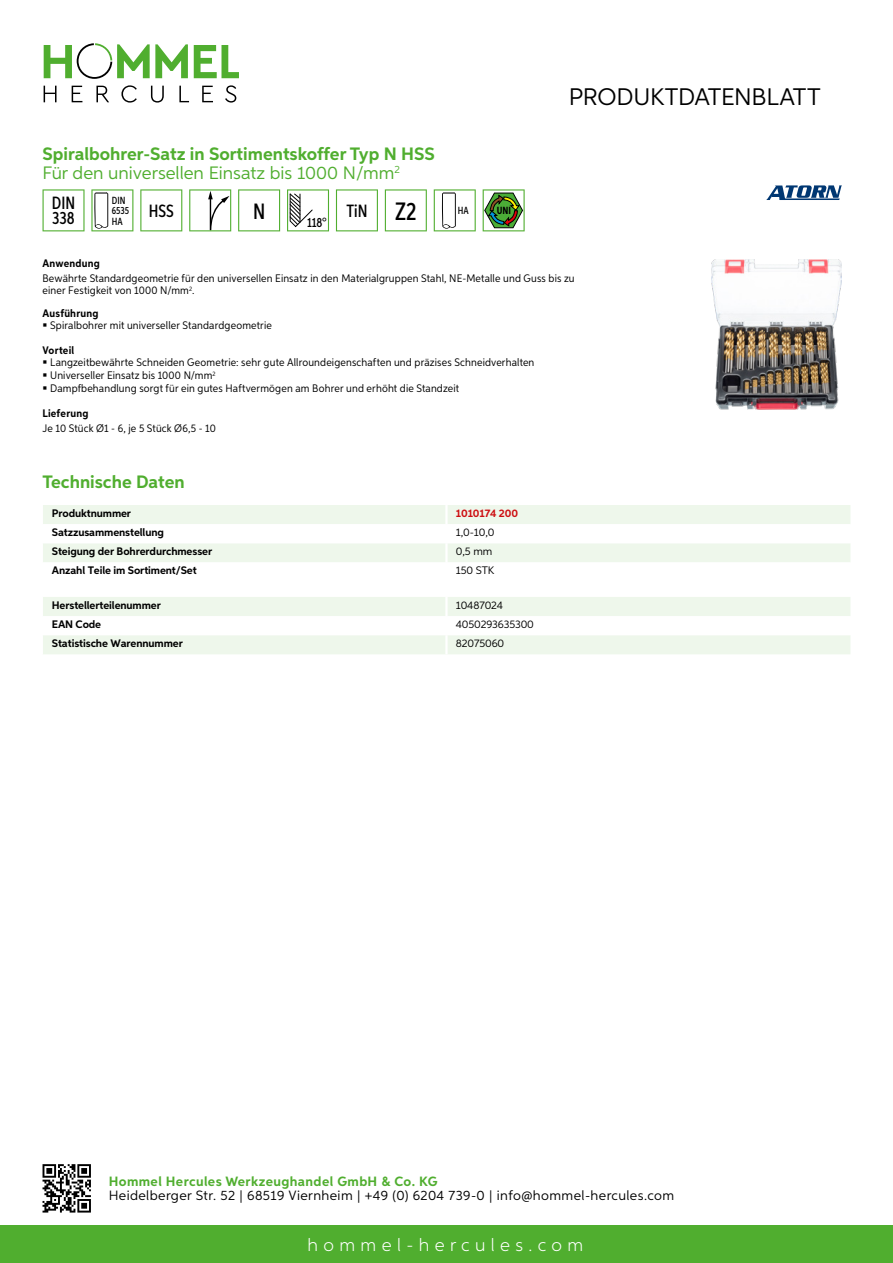
<style>
.page{position:relative;width:893px;height:1263px;background:#fff}
.page>*{position:absolute;margin:0;border:0;box-sizing:border-box;transform-origin:0 0}
.t1{font:24px "Aspira";letter-spacing:-.01em;color:#000}
.t2{font:500 22.2px "Aspira XX Nar";color:#000}
.t3{font:700 18px/19.8px "Aspira";color:#50ae2f}
.t4{font:300 18px "Aspira";letter-spacing:.3em;color:#fff}
.t5{font:500 17.85px/14.9px "Aspira XX Nar";color:#000}
.t6{font:13.5px "Aspira";letter-spacing:.03em;color:#000}
.t7{font:700 13.5px "Aspira";letter-spacing:.03em;color:#50ae2f}
.t8{font:500 13.35px "Aspira XX Nar";color:#000}
.t9{font:10.95px/12.8px "Aspira Nar";letter-spacing:.015em;color:#000}
.t10{font:700 10.95px "Aspira";letter-spacing:-.01em;color:#000}
.t11{font:10.95px "Aspira";letter-spacing:-.01em;color:#000}
.t12{font:700 10.95px "Aspira Nar";letter-spacing:.02em;color:#000}
.t13{font:700 10.95px "Aspira";letter-spacing:-.01em;color:#cd1013}
.t14{font:500 10.35px/10.4px "Aspira XX Nar";color:#000}
.t15{font:700 10.35px "Aspira XX Nar";color:#000}
.s1{font-weight:400}
.s2{font-size:25.2px}
</style>
<div class="page">
<div style="left:0;top:1226px;width:893px;height:37px;background:#50ae2f"></div>
<svg style="left:43px;top:1164px;width:48px;height:48px"></svg>
<svg style="left:194px;top:45px;width:45px;height:33px"></svg>
<svg style="left:44px;top:43px;width:144px;height:36px"></svg>
<svg style="left:44px;top:86px;width:13px;height:16px"></svg>
<svg style="left:72px;top:86px;width:10px;height:16px"></svg>
<svg style="left:96px;top:86px;width:13px;height:16px"></svg>
<svg style="left:121px;top:85px;width:16px;height:18px"></svg>
<svg style="left:151px;top:86px;width:13px;height:17px"></svg>
<svg style="left:179px;top:86px;width:10px;height:16px"></svg>
<svg style="left:202px;top:86px;width:11px;height:16px"></svg>
<svg style="left:225px;top:85px;width:11px;height:18px"></svg>
<div style="left:43px;top:505px;width:807px;height:19px;background:#eef7eb"></div>
<div style="left:43px;top:543px;width:807px;height:19px;background:#eef7eb"></div>
<hr style="left:445px;top:505px;width:3px;height:19px;background:#fff">
<hr style="left:445px;top:543px;width:3px;height:19px;background:#fff">
<svg style="left:43px;top:597px;width:807px;height:57px"></svg>
<hr style="left:445px;top:635px;width:3px;height:19px;background:#fff">
<svg style="left:43px;top:189px;width:42px;height:42px"></svg>
<svg style="left:91px;top:189px;width:42px;height:42px"></svg>
<svg style="left:140px;top:189px;width:42px;height:42px"></svg>
<svg style="left:189px;top:189px;width:42px;height:42px"></svg>
<svg style="left:238px;top:189px;width:42px;height:42px"></svg>
<svg style="left:287px;top:189px;width:42px;height:42px"></svg>
<svg style="left:336px;top:189px;width:42px;height:42px"></svg>
<svg style="left:385px;top:189px;width:42px;height:42px"></svg>
<svg style="left:434px;top:189px;width:42px;height:42px"></svg>
<svg style="left:483px;top:189px;width:42px;height:42px"></svg>
<img style="left:711px;top:259px;width:131px;height:150px">
<svg style="left:766px;top:185px;width:76px;height:15px"></svg>
<h3 class="t3" style="left:43px;top:144px;width:394px">Spiralbohrer-Satz in Sortimentskoffer Typ N HSS<br><span class="s1">Für den universellen Einsatz bis 1000 N/mm</span><sup>2</sup></h3>
<h3 class="t5" style="left:52px;top:196px;width:25px">DIN<br>338</h3>
<p class="t14" style="left:112px;top:195px;width:19px">DIN<br>6535<br>HA</p>
<h3 class="t5" style="left:149px;top:203px;width:27px">HSS</h3>
<h2 class="t2" style="left:253px;top:197px;width:14px">N</h2>
<p class="t8" style="left:307px;top:215px;width:21px">118°</p>
<h3 class="t5" style="left:346px;top:203px;width:72px">TiN <span class="s2">Z2</span></h3>
<p class="t14" style="left:458px;top:205px;width:12px">HA</p>
<p class="t15" style="left:497px;top:205px;width:16px">UNI</p>
<h1 class="t1" style="left:569px;top:82px;width:253px">Produktdatenblatt</h1>
<p class="t12" style="left:43px;top:257px;width:59px">Anwendung</p>
<p class="t9" style="left:43px;top:273px;width:534px;line-height:12px">Bewährte Standardgeometrie für den universellen Einsatz in den Materialgruppen Stahl, NE-Metalle und Guss bis zu einer Festigkeit von 1000 N/mm<sup>2</sup>.</p>
<p class="t12" style="left:43px;top:306px;width:58px">Ausführung</p>
<p class="t9" style="left:50px;top:319px;width:223px">Spiralbohrer mit universeller Standardgeometrie</p>
<p class="t12" style="left:43px;top:343px;width:33px">Vorteil</p>
<p class="t9" style="left:50px;top:356px;width:486px">Langzeitbewährte Schneiden Geometrie: sehr gute Allroundeigenschaften und präzises Schneidverhalten<br>Universeller Einsatz bis 1000 N/mm<sup>2<br></sup>Dampfbehandlung sorgt für ein gutes Haftvermögen am Bohrer und erhöht die Standzeit</p>
<p class="t12" style="left:43px;top:407px;width:47px">Lieferung</p>
<p class="t9" style="left:43px;top:422px;width:175px">Je 10 Stück Ø1 - 6, je 5 Stück Ø6,5 - 10</p>
<h3 class="t3" style="left:43px;top:472px;width:144px">Technische Daten</h3>
<p class="t10" style="left:52px;top:506px;width:81px">Produktnummer</p>
<p class="t13" style="left:456px;top:506px;width:64px">1010174 200</p>
<p class="t10" style="left:52px;top:526px;width:114px">Satzzusammenstellung</p>
<p class="t11" style="left:456px;top:526px;width:40px">1,0-10,0</p>
<p class="t10" style="left:52px;top:545px;width:162px">Steigung der Bohrerdurchmesser</p>
<p class="t11" style="left:456px;top:545px;width:38px">0,5 mm</p>
<p class="t10" style="left:52px;top:564px;width:146px">Anzahl Teile im Sortiment/Set</p>
<p class="t11" style="left:456px;top:564px;width:34px">150 STK</p>
<p class="t10" style="left:52px;top:598px;width:111px">Herstellerteilenummer</p>
<p class="t11" style="left:456px;top:598px;width:49px">10487024</p>
<p class="t10" style="left:52px;top:617px;width:51px">EAN Code</p>
<p class="t11" style="left:456px;top:618px;width:80px">4050293635300</p>
<p class="t10" style="left:52px;top:637px;width:132px">Statistische Warennummer</p>
<p class="t11" style="left:456px;top:637px;width:50px">82075060</p>
<p class="t7" style="left:109px;top:1172px;width:330px">Hommel Hercules Werkzeughandel GmbH &amp; Co. KG</p>
<p class="t6" style="left:109px;top:1187px;width:567px">Heidelberger Str. 52 | 68519 Viernheim | +49 (0) 6204 739-0 | info@hommel-hercules.com</p>
<h3 class="t4" style="left:307px;top:1234px;width:277px">hommel-hercules.com</h3>
</div>
